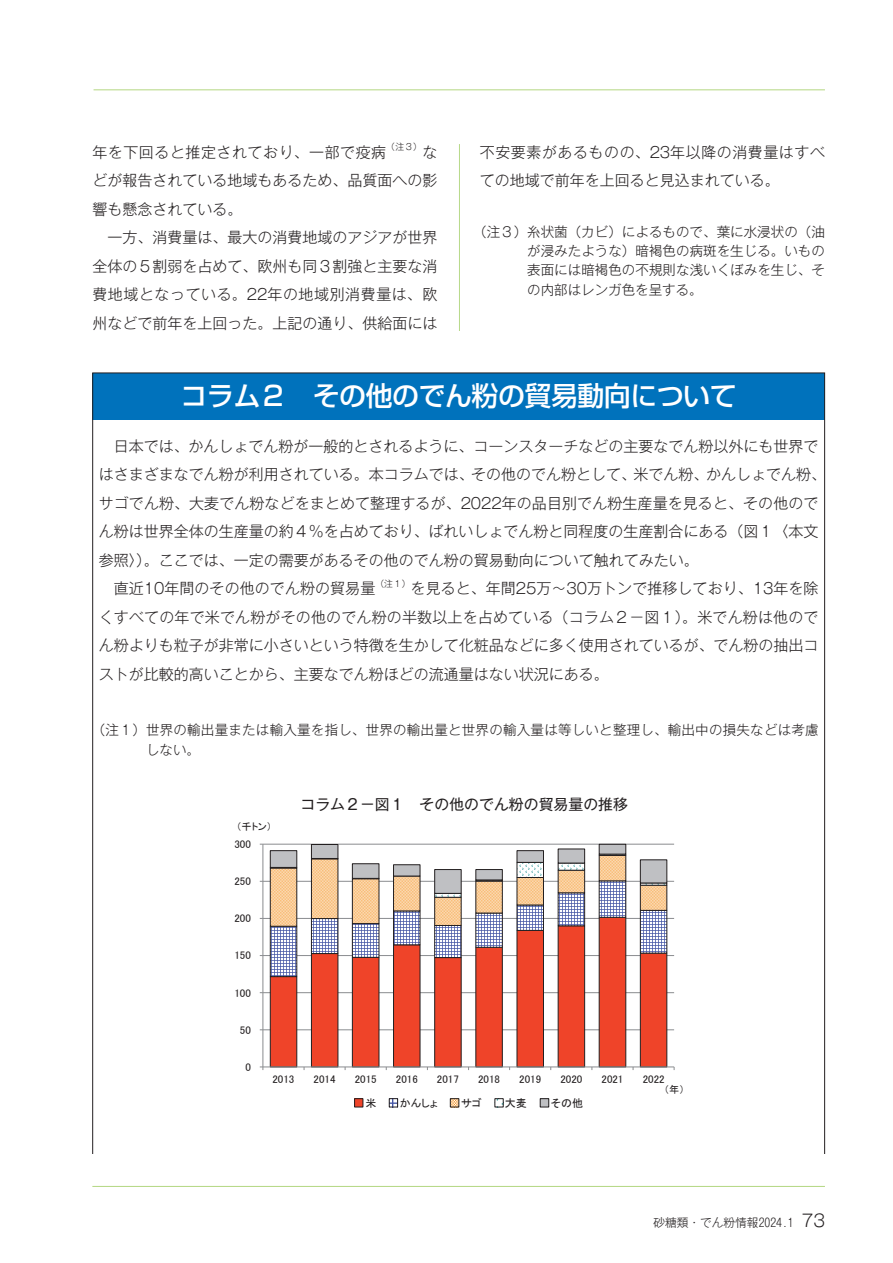
<style>
.page{position:relative;width:893px;height:1263px;background:#fff}
.page>*{position:absolute;margin:0;border:0;box-sizing:border-box;transform-origin:0 0}
.t1{font:500 27px "Shin Go Pr 5";letter-spacing:-.02em;color:#fff}
.t2{font:300 15px/28.5px "Gothic MB101 Pr 5";color:#231f20;text-align:justify}
.t3{font:300 15px/28.5px "Gothic MB101 Pro";color:#231f20;text-align:justify}
.t4{font:300 15px "Gothic MB101 Pro";letter-spacing:.035em;color:#231f20}
.t5{font:14.85px "Gothic MB101 Pro";color:#231f20}
.t6{font:300 13.5px/19.2px "Gothic MB101 Pro";letter-spacing:.02em;color:#231f20;text-align:justify}
.t7{font:300 11.7px "Gothic MB101 Pro";color:#231f20}
.t8{font:10.95px "MS P Gothic";color:#231f20}
.t9{font:10.05px "MS P Gothic";color:#231f20}
.t10{font:300 8.7px "Gothic MB101 Pro";color:#231f20}
.t11{font:300 8.7px "Gothic MB101 Pr 5";color:#231f20}
.s1{font-style:inherit}
.s2{font-size:16.95px}
</style>
<div class="page">
<hr style="left:459px;top:144px;width:1px;height:1012px;background:#b8d989">
<div style="left:92px;top:332px;width:733px;height:831px;background:#fff"></div>
<div style="left:92px;top:373px;width:733px;height:46px;background:#0072bc"></div>
<svg style="left:264px;top:850px;width:410px;height:217px"></svg>
<hr style="left:263px;top:1029px;width:411px;height:1px;background:#8a8c8f">
<hr style="left:263px;top:992px;width:411px;height:1px;background:#8a8c8f">
<hr style="left:263px;top:955px;width:411px;height:1px;background:#8a8c8f">
<hr style="left:263px;top:918px;width:411px;height:1px;background:#8a8c8f">
<hr style="left:263px;top:881px;width:411px;height:1px;background:#8a8c8f">
<hr style="left:263px;top:844px;width:411px;height:1px;background:#8a8c8f">
<svg style="left:270px;top:977px;width:397px;height:90px"></svg>
<svg style="left:270px;top:844px;width:397px;height:133px"></svg>
<hr style="left:263px;top:844px;width:1px;height:223px;background:#8a8c8f">
<hr style="left:263px;top:1067px;width:411px;height:1px;background:#8a8c8f">
<div style="left:355px;top:1099px;width:8px;height:8px;background:#ef4429"></div>
<div style="left:354px;top:1098px;width:9px;height:9px;border:1px solid #231f20"></div>
<svg style="left:391px;top:1100px;width:5px;height:5px"></svg>
<div style="left:389px;top:1098px;width:9px;height:9px;border:1px solid #231f20"></div>
<svg style="left:452px;top:1100px;width:5px;height:5px"></svg>
<div style="left:450px;top:1098px;width:9px;height:9px;border:1px solid #231f20"></div>
<div style="left:495px;top:1098px;width:8px;height:9px;border:1px solid #231f20"></div>
<div style="left:540px;top:1099px;width:9px;height:8px;background:#bfc0c3"></div>
<div style="left:540px;top:1098px;width:9px;height:9px;border:1px solid #231f20"></div>
<hr style="left:94px;top:89px;width:731px;height:1px;background:#b8d989">
<hr style="left:92px;top:1186px;width:733px;height:1px;background:#b8d989">
<p class="t4" style="left:92px;top:140px;width:295px">年を下回ると推定されており、一部で疫病</p>
<p class="t10" style="left:386px;top:140px;width:37px">（注３）</p>
<p class="t3" style="left:92px;top:136px;width:346px;text-indent:330px">などが報告されている地域もあるため、品質面への影響も懸念されている。</p>
<p class="t3" style="left:92px;top:221px;width:347px;text-indent:15px">一方、消費量は、最大の消費地域のアジアが世界全体の５割弱を占めて、欧州も同３割強と主要な消費地域となっている。22年の地域別消費量は、欧州などで前年を上回った。上記の通り、供給面には</p>
<p class="t3" style="left:480px;top:136px;width:347px">不安要素があるものの、23年以降の消費量はすべての地域で前年を上回ると見込まれている。</p>
<p class="t6" style="left:527px;top:221px;width:299px;text-indent:-54px">（注３）糸状菌（カビ）によるもので、葉に水浸状の（油が浸みたような）暗褐色の病斑を生じる。いもの表面には暗褐色の不規則な浅いくぼみを生じ、その内部はレンガ色を呈する。</p>
<h1 class="t1" style="left:181px;top:374px;width:558px">コラム２　その他のでん粉の貿易動向について</h1>
<p class="t2" style="left:114px;top:430px;width:706px">日本では、かんしょでん粉が一般的とされるように、コーンスターチなどの主要なでん粉以外にも世界で</p>
<p class="t2" style="left:99px;top:459px;width:729px">はさまざまなでん粉が利用されている。本コラムでは、その他のでん粉として、米でん粉、かんしょでん粉、</p>
<p class="t2" style="left:99px;top:487px;width:721px">サゴでん粉、大麦でん粉などをまとめて整理するが、2022年の品目別でん粉生産量を見ると、その他ので</p>
<p class="t2" style="left:99px;top:516px;width:721px">ん粉は世界全体の生産量の約４％を占めており、ばれいしょでん粉と同程度の生産割合にある（図１〈本文</p>
<p class="t2" style="left:99px;top:544px;width:601px">参照〉）。ここでは、一定の需要があるその他のでん粉の貿易動向について触れてみたい。</p>
<p class="t2" style="left:114px;top:573px;width:263px">直近10年間のその他のでん粉の貿易量</p>
<p class="t11" style="left:375px;top:576px;width:37px">（注１）</p>
<p class="t2" style="left:99px;top:573px;width:721px;text-indent:312px">を見ると、年間25万～30万トンで推移しており、13年を除くすべての年で米でん粉がその他のでん粉の半数以上を占めている（コラム２－図１）。米でん粉は他のでん粉よりも粒子が非常に小さいという特徴を生かして化粧品などに多く使用されているが、でん粉の抽出コストが比較的高いことから、主要なでん粉ほどの流通量はない状況にある。</p>
<p class="t6" style="left:146px;top:719px;width:674px;text-indent:-54px">（注１）世界の輸出量または輸入量を指し、世界の輸出量と世界の輸入量は等しいと整理し、輸出中の損失などは考慮しない。</p>
<p class="t9" style="left:236px;top:821px;width:37px">（千トン）</p>
<p class="t8" style="left:234px;top:839px;width:18px">300</p>
<p class="t8" style="left:234px;top:876px;width:18px">250</p>
<p class="t8" style="left:234px;top:913px;width:18px">200</p>
<p class="t8" style="left:234px;top:950px;width:18px">150</p>
<p class="t8" style="left:234px;top:987px;width:18px">100</p>
<p class="t8" style="left:240px;top:1024px;width:12px">50</p>
<p class="t8" style="left:245px;top:1061px;width:7px">0</p>
<p class="t5" style="left:301px;top:792px;width:329px">コラム２<span class="s1">－</span>図１　その他のでん粉の貿易量の推移</p>
<p class="t8" style="left:272px;top:1073px;width:24px">2013</p>
<p class="t8" style="left:314px;top:1073px;width:24px">2014</p>
<p class="t8" style="left:355px;top:1073px;width:23px">2015</p>
<p class="t8" style="left:396px;top:1073px;width:24px">2016</p>
<p class="t8" style="left:437px;top:1073px;width:24px">2017</p>
<p class="t8" style="left:478px;top:1073px;width:23px">2018</p>
<p class="t8" style="left:519px;top:1073px;width:24px">2019</p>
<p class="t8" style="left:560px;top:1073px;width:24px">2020</p>
<p class="t8" style="left:601px;top:1073px;width:23px">2021</p>
<p class="t8" style="left:643px;top:1073px;width:23px">2022</p>
<p class="t8" style="left:365px;top:1097px;width:12px">米</p>
<p class="t8" style="left:400px;top:1097px;width:39px">かんしょ</p>
<p class="t8" style="left:461px;top:1097px;width:22px">サゴ</p>
<p class="t8" style="left:505px;top:1097px;width:23px">大麦</p>
<p class="t8" style="left:551px;top:1097px;width:34px">その他</p>
<p class="t9" style="left:664px;top:1084px;width:22px">（年）</p>
<p class="t7" style="left:653px;top:1212px;width:173px">砂糖類・でん粉情報2024.1 <span class="s2">73</span></p>
</div>
